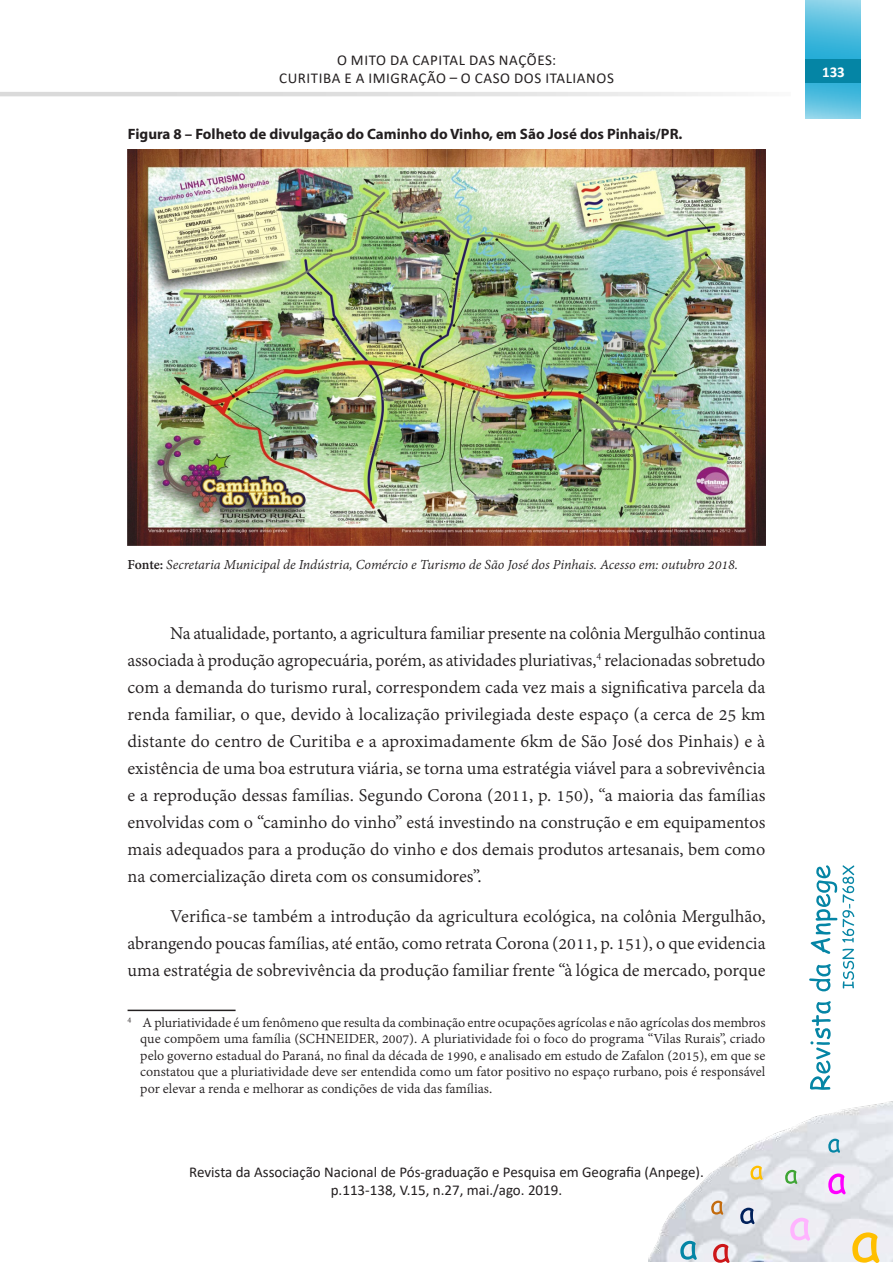
<style>
.page{position:relative;width:893px;height:1263px;background:#fff}
.page>*{position:absolute;margin:0;border:0;box-sizing:border-box;transform-origin:0 0}
.t1{font:19.5px/27px "Adobe Devanagari";color:#231f20;text-align:justify}
.t2{font:15px/16.5px "Adobe Devanagari";color:#231f20;text-align:justify}
.t3{font:15px/18px "Calibri";color:#231f20;text-align:center}
.t4{font:italic 15px "Adobe Devanagari";letter-spacing:-.005em;color:#231f20}
.t5{font:700 15px "Myriad Pro";color:#231f20}
.t6{font:15px/18px "Calibri";letter-spacing:.04em;color:#231f20;text-align:center}
.t7{font:700 15px "Calibri";color:#fff}
.s1{font-weight:700;font-style:normal}
</style>
<div class="page">
<svg style="left:809px;top:865px;width:45px;height:225px"></svg>
<img style="left:649px;top:1101px;width:244px;height:160px">
<svg style="left:750px;top:1166px;width:13px;height:14px"></svg>
<svg style="left:852px;top:1232px;width:27px;height:31px"></svg>
<svg style="left:680px;top:1241px;width:17px;height:19px"></svg>
<svg style="left:711px;top:1200px;width:12px;height:15px"></svg>
<svg style="left:828px;top:1139px;width:12px;height:14px"></svg>
<svg style="left:828px;top:1173px;width:18px;height:21px"></svg>
<svg style="left:713px;top:1244px;width:16px;height:19px"></svg>
<svg style="left:785px;top:1170px;width:12px;height:14px"></svg>
<svg style="left:740px;top:1208px;width:14px;height:16px"></svg>
<svg style="left:790px;top:1218px;width:20px;height:22px"></svg>
<svg style="left:0;top:92px;width:736px;height:4px;background:#e1e1e1"></svg>
<svg style="left:806px;top:0;width:55px;height:119px;background:#57bfdf"></svg>
<div style="left:806px;top:59px;width:55px;height:24px;background:#0585a5"></div>
<img style="left:128px;top:150px;width:637px;height:396px">
<hr style="left:128px;top:1010px;width:108px;height:1px;background:#231f20">
<p class="t6" style="left:279px;top:51px;width:336px">O MITO DA CAPITAL DAS NAÇÕES:<br>CURITIBA E A IMIGRAÇÃO – O CASO DOS ITALIANOS</p>
<p class="t5" style="left:128px;top:124px;width:556px">Figura 8 – Folheto de divulgação do Caminho do Vinho, em São José dos Pinhais/PR.</p>
<p class="t7" style="left:822px;top:61px;width:24px">133</p>
<p class="t4" style="left:128px;top:557px;width:612px"><span class="s1">Fonte:</span> Secretaria Municipal de Indústria, Comércio e Turismo de São José dos Pinhais. Acesso em: outubro 2018.</p>
<p class="t1" style="left:128px;top:621px;width:639px;text-indent:43px">Na atualidade, portanto, a agricultura familiar presente na colônia Mergulhão continua associada à produção agropecuária, porém, as atividades pluriativas,<sup>4</sup> relacionadas sobretudo com a demanda do turismo rural, correspondem cada vez mais a significativa parcela da renda familiar, o que, devido à localização privilegiada deste espaço (a cerca de 25 km distante do centro de Curitiba e a aproximadamente 6km de São José dos Pinhais) e à existência de uma boa estrutura viária, se torna uma estratégia viável para a sobrevivência e a reprodução dessas famílias. Segundo Corona (2011, p. 150), “a maioria das famílias envolvidas com o “caminho do vinho” está investindo na construção e em equipamentos mais adequados para a produção do vinho e dos demais produtos artesanais, bem como na comercialização direta com os consumidores”.</p>
<p class="t1" style="left:128px;top:904px;width:640px;text-indent:43px">Verifica-se também a introdução da agricultura ecológica, na colônia Mergulhão, abrangendo poucas famílias, até então, como retrata Corona (2011, p. 151), o que evidencia uma estratégia de sobrevivência da produção familiar frente “à lógica de mercado, porque</p>
<p class="t2" style="left:140px;top:1015px;width:627px;text-indent:-13px"><sup>4</sup> A pluriatividade é um fenômeno que resulta da combinação entre ocupações agrícolas e não agrícolas dos membros que compõem uma família (SCHNEIDER, 2007). A pluriatividade foi o foco do programa “Vilas Rurais”, criado pelo governo estadual do Paraná, no final da década de 1990, e analisado em estudo de Zafalon (2015), em que se constatou que a pluriatividade deve ser entendida como um fator positivo no espaço rurbano, pois é responsável por elevar a renda e melhorar as condições de vida das famílias.</p>
<p class="t3" style="left:189px;top:1163px;width:516px">Revista da Associação Nacional de Pós-graduação e Pesquisa em Geografia (Anpege). p.113-138, V.15, n.27, mai./ago. 2019.</p>
</div>
